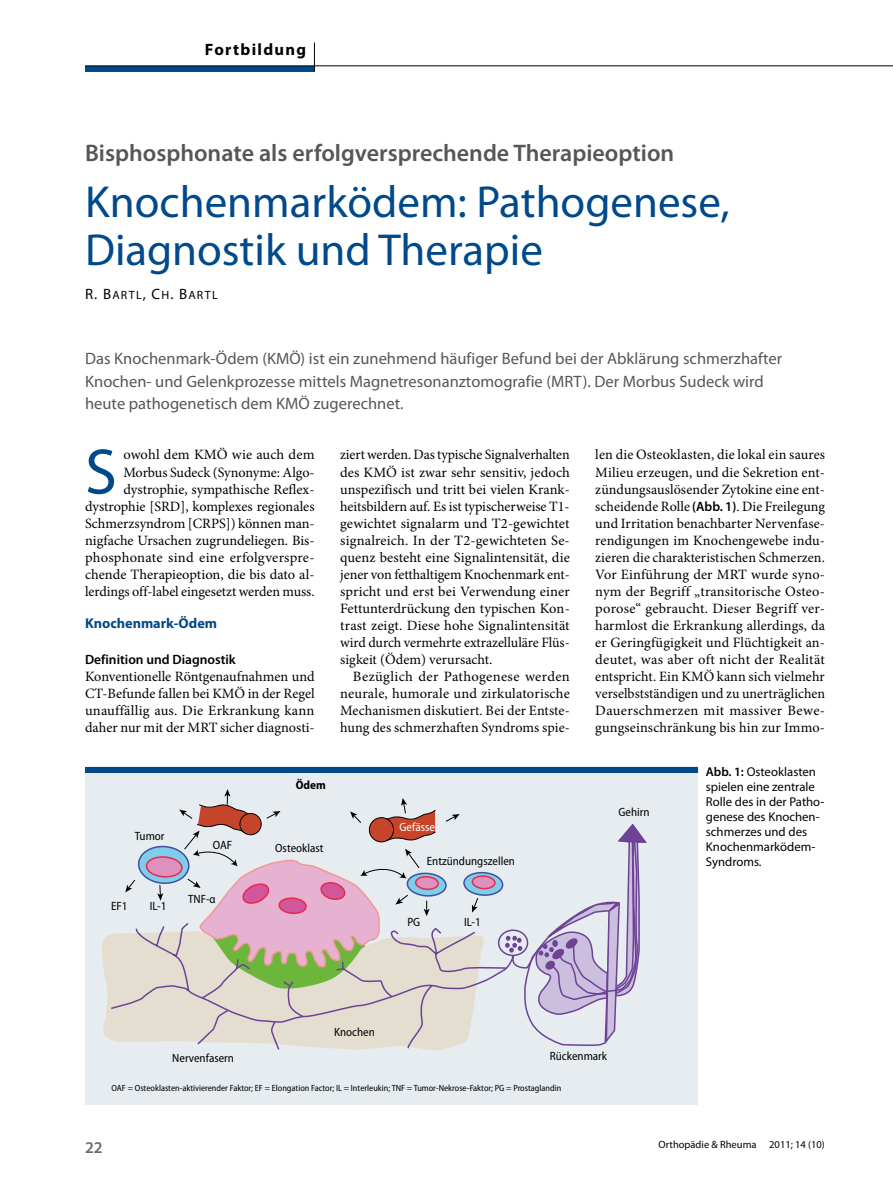
<style>
.page{position:relative;width:893px;height:1187px;background:#fff}
.page>*{position:absolute;margin:0;border:0;box-sizing:border-box;transform-origin:0 0}
.Absatz-Einstieg{font:64.65px "Myriad Pro";color:#00498a}
.Titel_1{font:45px/48px "Myriad Pro";color:#00498a}
.Dachzeile_1{font:600 24px "Myriad Pro";color:#565655}
.Trailer{font:16.5px/22.5px "Myriad Pro";color:#565655}
.Name__links{font:700 16.5px "Myriad Pro";letter-spacing:.08em;color:#000}
.Seitenzahl__links{font:600 16.5px "Myriad Pro";color:#6e6d67}
.Absatz-Fortsetzung{font:14.25px/17px "Minion Pro";letter-spacing:.01em;color:#000;text-align:justify}
.Absatz-Beginn_1{font:14.25px/17px "Minion Pro";color:#000;text-align:justify}
.Absatz-Einstieg-2{font:14.25px/17px "Minion Pro";color:#000;text-align:right}
.Überschrift_1{font:700 14.25px "Myriad Pro";color:#00498a}
.Überschrift_2{font:600 13.5px "Myriad Pro";color:#000}
.Legende_2{font:12.75px/15px "Myriad Pro";color:#000}
.t1{font:semi-condensed 12px "Myriad Pro";color:#000}
.Autor{font:12px "Myriad Pro Regular SC800";letter-spacing:.1em;color:#000}
.t2{font:semi-condensed 12px "Myriad Pro";color:#fff}
.t3{font:700 semi-condensed 12px "Myriad Pro";color:#000}
.Ausgabe__links{font:10.5px "Myriad Pro";color:#000}
.t4{font:semi-condensed 9px "Myriad Pro";color:#000}
.s1{font-size:15px}
.s2{font-family:"Myriad Pro";font-weight:600;font-size:13.5px}
.s3{font-weight:600}
</style>
<div class="page">
<div style="left:85px;top:66px;width:230px;height:5px;background:#00498a"></div>
<hr style="left:85px;top:66px;width:808px;height:1px;background:#000">
<svg style="left:314px;top:43px;width:1px;height:28px"></svg>
<div style="left:85px;top:766px;width:612px;height:338px;background:#e6ecf0"></div>
<svg style="left:102px;top:935px;width:8px;height:104px"></svg>
<div style="left:110px;top:933px;width:15px;height:109px;background:#e3ded0"></div>
<svg style="left:125px;top:789px;width:522px;height:261px"></svg>
<div style="left:85px;top:766px;width:612px;height:6px;background:#00498a"></div>
<p class="Name__links" style="left:205px;top:40px;width:103px">Fortbildung</p>
<p class="Dachzeile_1" style="left:85px;top:137px;width:591px">Bisphosphonate als erfolgversprechende Therapieoption</p>
<p class="Titel_1" style="left:85px;top:177px;width:646px">Knochenmarködem: Pathogenese,<br>Diagnostik und Therapie</p>
<p class="Autor" style="left:85px;top:287px;width:134px"><span class="s1">R. B</span>ARTL<span class="s1">, C</span>H<span class="s1">. B</span>ARTL</p>
<p class="Trailer" style="left:85px;top:347px;width:699px">Das Knochenmark-Ödem (KMÖ) ist ein zunehmend häufiger Befund bei der Abklärung schmerzhafter<br>Knochen- und Gelenkprozesse mittels Magnetresonanztomografie (MRT). Der Morbus Sudeck wird heute pathogenetisch dem KMÖ zugerechnet.</p>
<p class="Absatz-Einstieg-2" style="left:85px;top:446px;width:231px">owohl dem KMÖ wie auch dem Morbus Sudeck (Synonyme: Algo&shy;dystrophie, sympathische Reflex&shy;dystrophie [SRD], komplexes regionales Schmerzsyndrom [CRPS]) können man&shy;nigfache Ursachen zugrundeliegen. Bis&shy;phosphonate sind eine erfolgverspre&shy;chende Therapieoption, die bis dato al&shy;lerdings off-label eingesetzt werden muss.</p>
<p class="Überschrift_1" style="left:85px;top:615px;width:134px">Knochenmark-Ödem</p>
<p class="Überschrift_2" style="left:85px;top:650px;width:152px">Definition und Diagnostik</p>
<p class="Absatz-Beginn_1" style="left:85px;top:667px;width:231px">Konventionelle Röntgenaufnahmen und CT-Befunde fallen bei KMÖ in der Regel unauffällig aus. Die Erkrankung kann daher nur mit der MRT sicher diagnosti-</p>
<p class="Absatz-Einstieg" style="left:85px;top:432px;width:33px">S</p>
<p class="Absatz-Beginn_1" style="left:340px;top:446px;width:231px">ziert werden. Das typische Signalverhalten des KMÖ ist zwar sehr sensitiv, jedoch unspezifisch und tritt bei vielen Krank&shy;heitsbildern auf. Es ist typischerweise T1- gewichtet signalarm und T2-gewichtet signalreich. In der T2-gewichteten Se&shy;quenz besteht eine Signalintensität, die jener von fetthaltigem Knochenmark ent&shy;spricht und erst bei Verwendung einer Fettunterdrückung den typischen Kon&shy;trast zeigt. Diese hohe Signalintensität wird durch vermehrte extrazelluläre Flüs&shy;sigkeit (Ödem) verursacht.</p>
<p class="Absatz-Fortsetzung" style="left:340px;top:667px;width:231px;text-indent:13px">Bezüglich der Pathogenese werden neurale, humorale und zirkulatorische Mechanismen diskutiert. Bei der Entste&shy;hung des schmerzhaften Syndroms spie-</p>
<p class="t1" style="left:135px;top:829px;width:31px">Tumor</p>
<p class="t1" style="left:111px;top:899px;width:18px">EF1</p>
<p class="t1" style="left:150px;top:899px;width:18px">IL-1</p>
<p class="t1" style="left:213px;top:837px;width:21px">OAF</p>
<p class="t1" style="left:188px;top:892px;width:29px">TNF-α</p>
<p class="t3" style="left:296px;top:778px;width:31px">Ödem</p>
<p class="t1" style="left:275px;top:841px;width:50px">Osteoklast</p>
<p class="t2" style="left:400px;top:820px;width:37px">Gefässe</p>
<p class="t1" style="left:427px;top:854px;width:90px">Entzündungszellen</p>
<p class="t1" style="left:407px;top:915px;width:14px">PG</p>
<p class="t1" style="left:464px;top:915px;width:18px">IL-1</p>
<p class="Absatz-Fortsetzung" style="left:595px;top:446px;width:231px">len die Osteoklasten, die lokal ein saures Milieu erzeugen, und die Sekretion ent&shy;zündungsauslösender Zytokine eine ent&shy;scheidende Rolle <span class="s2">(Abb. 1)</span>. Die Freilegung und Irritation benachbarter Nervenfase&shy;rendigungen im Knochengewebe indu&shy;zieren die charakteristischen Schmerzen.<br>Vor Einführung der MRT wurde syno&shy;nym der Begriff „transitorische Osteo&shy;porose“ gebraucht. Dieser Begriff ver&shy;harmlost die Erkrankung allerdings, da er Geringfügigkeit und Flüchtigkeit an&shy;deutet, was aber oft nicht der Realität entspricht. Ein KMÖ kann sich vielmehr verselbstständigen und zu unerträglichen Dauerschmerzen mit massiver Bewe&shy;gungseinschränkung bis hin zur Immo-</p>
<p class="t1" style="left:618px;top:805px;width:33px">Gehirn</p>
<p class="Legende_2" style="left:706px;top:764px;width:120px"><span class="s3">Abb. 1:</span> Osteoklasten spielen eine zentrale<br>Rolle des in der Patho&shy;genese des Knochen&shy;schmerzes und des<br>Knochenmarködem-<br>Syndroms.</p>
<p class="t1" style="left:334px;top:1025px;width:42px">Knochen</p>
<p class="t1" style="left:172px;top:1051px;width:63px">Nervenfasern</p>
<p class="t1" style="left:550px;top:1049px;width:59px">Rückenmark</p>
<p class="t4" style="left:112px;top:1082px;width:451px">OAF = Osteoklasten-aktivierender Faktor; EF = Elongation Factor; IL = Interleukin; TNF = Tumor-Nekrose-Faktor; PG = Prostaglandin</p>
<p class="Seitenzahl__links" style="left:85px;top:1136px;width:19px">22</p>
<p class="Ausgabe__links" style="left:659px;top:1137px;width:168px">Orthopädie &amp; Rheuma 2011; 14 (10)</p>
</div>
